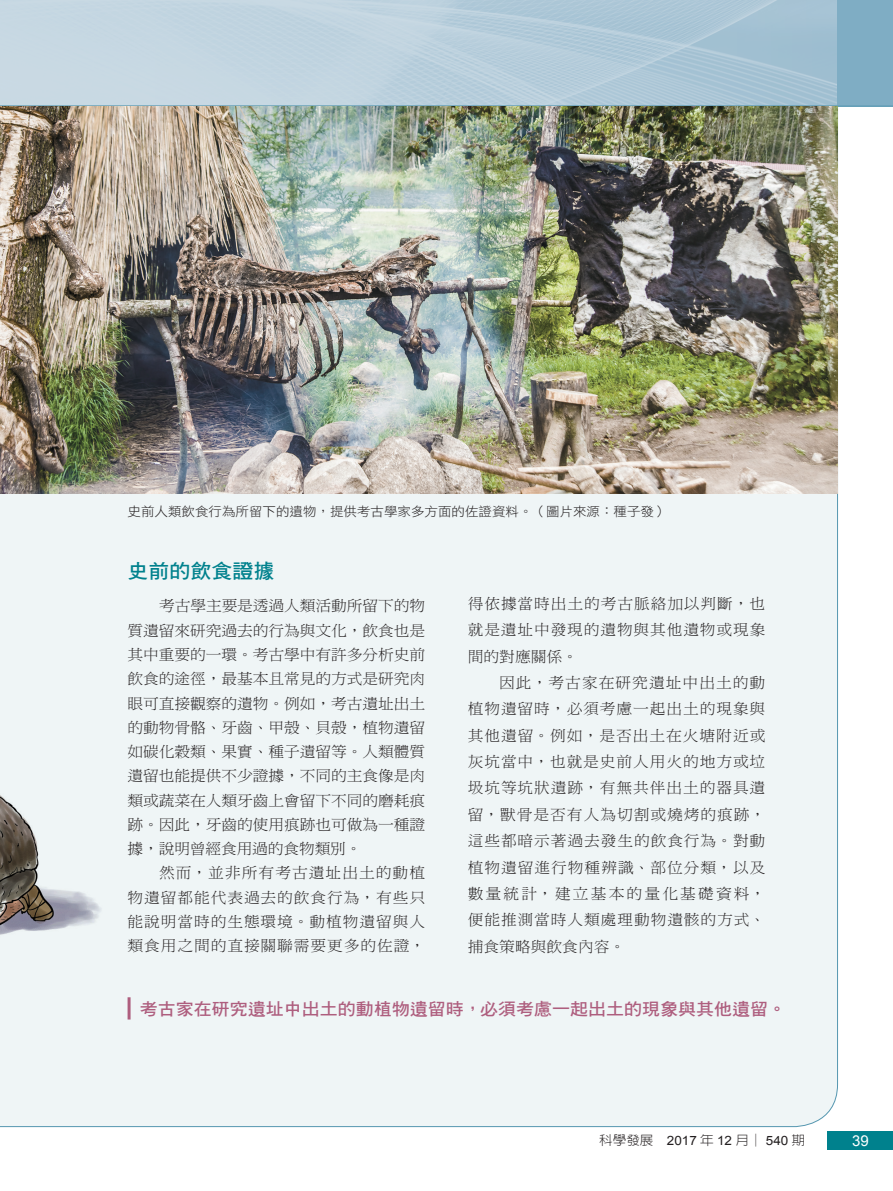
<style>
.page{position:relative;width:893px;height:1191px;background:#fff}
.page>*{position:absolute;margin:0;border:0;box-sizing:border-box;transform-origin:0 0}
.t1{font:19.95px "DF Hei Std W7";color:#00818d;scale:1.05 1}
.t2{font:17.1px "DF Hei Std W7";color:#ae5e7e;scale:1.05 1}
.t3{font:15px/24.3px "DF Ming Std W3";letter-spacing:.055em;color:#231f20;text-align:justify;scale:1.05 1}
.t4{font:15px "Arial";color:#fff}
.t5{font:12.9px "DF Hei Std W3";color:#231f20;scale:1.05 1}
.t6{font:12.9px "Arial";color:#231f20;scale:1.05 1}
.s1{font-family:"AR New Hei B5";font-weight:300}
</style>
<div class="page">
<div style="left:828px;top:1131px;width:65px;height:18px;background:#00818d"></div>
<img style="left:0;top:105px;width:838px;height:1022px">
<div style="left:838px;top:0;width:55px;height:106px;background:#7fadc4"></div>
<hr style="left:0;top:106px;width:893px;height:1px;background:#5597b0">
<hr style="left:128px;top:997px;width:3px;height:22px;background:#ae5e7e">
<img style="left:0;top:779px;width:114px;height:187px">
<p class="t5" style="left:128px;top:504px;width:516px">史前人類飲食行為所留下的遺物，提供考古學家多方面的佐證資料。（圖片來源：種子發）</p>
<h1 class="t1" style="left:128px;top:560px;width:141px">史前的飲食證據</h1>
<p class="t3" style="left:128px;top:593px;width:285px;text-indent:31px">考古學主要是透過人類活動所留下的物質遺留來研究過去的行為與文化，飲食也是其中重要的一環。考古學中有許多分析史前飲食的途徑，最基本且常見的方式是研究肉眼可直接觀察的遺物。例如，考古遺址出土的動物骨骼、牙齒、甲殼、貝殼，植物遺留如碳化穀類、果實、種子遺留等。人類體質遺留也能提供不少證據，不同的主食像是肉類或蔬菜在人類牙齒上會留下不同的磨耗痕跡。因此，牙齒的使用痕跡也可做為一種證據，說明曾經食用過的食物類別。</p>
<p class="t3" style="left:128px;top:860px;width:285px;text-indent:31px">然而，並非所有考古遺址出土的動植物遺留都能代表過去的飲食行為，有些只能說明當時的生態環境。動植物遺留與人類食用之間的直接關聯需要更多的佐證，</p>
<p class="t3" style="left:468px;top:590px;width:285px;line-height:26.4px">得依據當時出土的考古脈絡加以判斷，也就是遺址中發現的遺物與其他遺物或現象間的對應關係。</p>
<p class="t3" style="left:468px;top:669px;width:285px;line-height:26.4px;text-indent:31px">因此，考古家在研究遺址中出土的動植物遺留時，必須考慮一起出土的現象與其他遺留。例如，是否出土在火塘附近或灰坑當中，也就是史前人用火的地方或垃圾坑等坑狀遺跡，有無共伴出土的器具遺留，獸骨是否有人為切割或燒烤的痕跡，這些都暗示著過去發生的飲食行為。對動植物遺留進行物種辨識、部位分類，以及數量統計，建立基本的量化基礎資料，便能推測當時人類處理動物遺骸的方式、捕食策略與飲食內容。</p>
<p class="t2" style="left:140px;top:999px;width:617px">考古家在研究遺址中出土的動植物遺留時，必須考慮一起出土的現象與其他遺留。</p>
<p class="t6" style="left:599px;top:1132px;width:198px"><span class="s1">科學發展</span> 2017 <span class="s1">年</span> 12 <span class="s1">月│</span> 540 <span class="s1">期</span></p>
<p class="t4" style="left:852px;top:1131px;width:18px">39</p>
</div>
